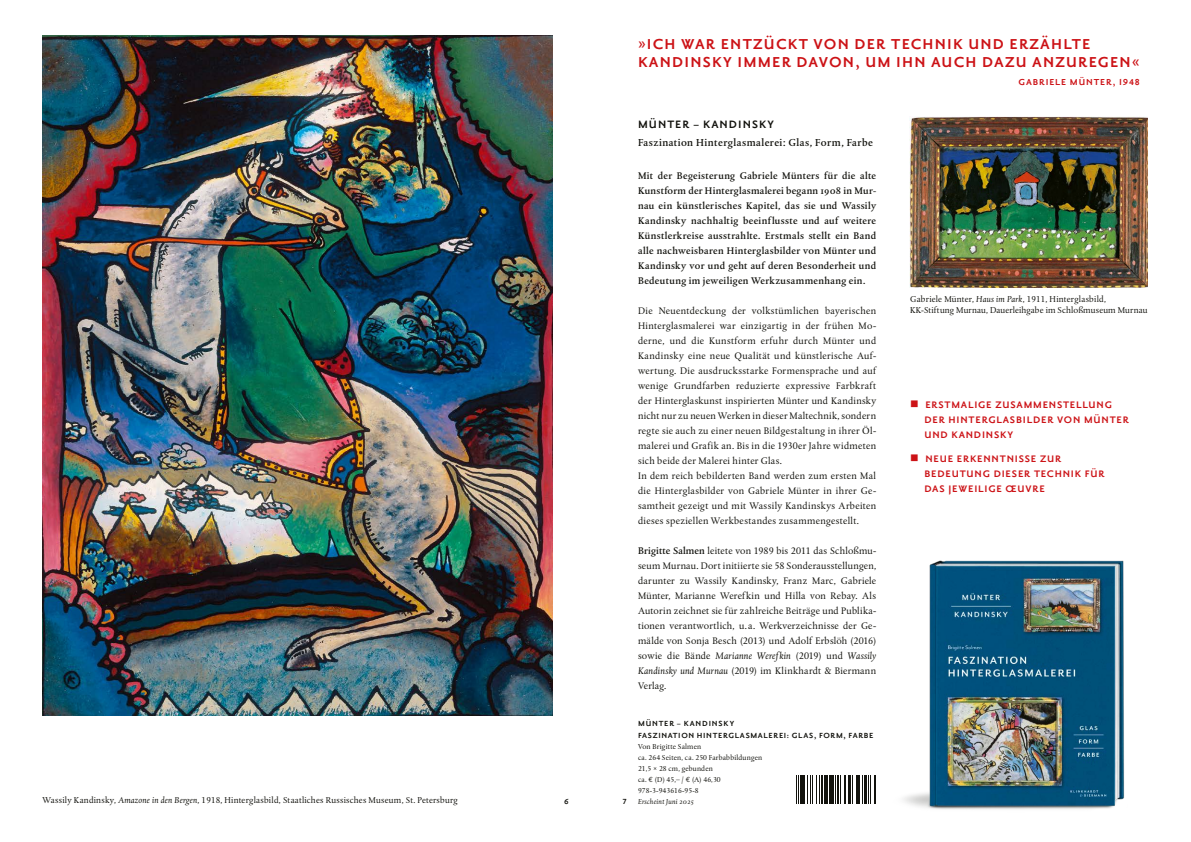
<style>
.page{position:relative;width:1191px;height:842px;background:#fff}
.page>*{position:absolute;margin:0;border:0;box-sizing:border-box;transform-origin:0 0}
.t1{font:700 17.5px/18px "Priori Sans OT";letter-spacing:.07em;color:#cc1216}
.t2{font:700 13px "Priori Sans OT";letter-spacing:.08em;color:#12120d}
.t3{font:700 11.5px/15px "Priori Sans OT";letter-spacing:.07em;color:#cc1216}
.t4{font:500 10.5px "DTL Albertina ST";letter-spacing:.04em;color:#12120d}
.t5{font:700 10.5px "Priori Sans OT";letter-spacing:.09em;color:#cc1216}
.t6{font:10px/15px "DTL Albertina T";letter-spacing:.025em;color:#12120d}
.t7{font:500 10px/15px "DTL Albertina ST";letter-spacing:.03em;color:#12120d;text-align:justify}
.t8{font:italic 10px "DTL Albertina ST";letter-spacing:.02em;color:#12120d}
.t9{font:9px/11px "DTL Albertina T";letter-spacing:.015em;color:#12120d}
.t10{font:700 9px/12px "Priori Sans OT";letter-spacing:.075em;color:#12120d}
.t11{font:7.5px/11px "DTL Albertina T";letter-spacing:.02em;color:#12120d}
.t12{font:italic 7.5px "DTL Albertina ST";letter-spacing:.035em;color:#12120d}
.s1{font-family:"DTL Albertina ST";font-style:italic}
.s2{font-weight:500}
.s3{font-family:"DTL Albertina T";font-style:normal}
.s4{font-family:"Euro Mono"}
</style>
<div class="page">
<img style="left:903px;top:560px;width:221px;height:249px">
<img style="left:909px;top:117px;width:238px;height:170px">
<svg style="left:798px;top:775px;width:1px;height:29px"></svg>
<hr style="left:800px;top:775px;width:2px;height:29px;background:#12120d">
<hr style="left:803px;top:775px;width:2px;height:29px;background:#12120d">
<svg style="left:807px;top:775px;width:34px;height:29px"></svg>
<hr style="left:844px;top:775px;width:2px;height:29px;background:#12120d">
<hr style="left:847px;top:775px;width:2px;height:29px;background:#12120d">
<svg style="left:850px;top:775px;width:3px;height:29px"></svg>
<hr style="left:856px;top:775px;width:2px;height:29px;background:#12120d">
<svg style="left:859px;top:775px;width:17px;height:29px"></svg>
<img style="left:43px;top:35px;width:510px;height:681px">
<p class="t9" style="left:43px;top:795px;width:417px">Wassily Kandinsky, <span class="s1">Amazone in den Bergen</span>, 1918, Hinterglasbild, Staatliches Russisches Museum, St. Petersburg</p>
<h1 class="t1" style="left:638px;top:35px;width:503px">»ICH WAR ENTZÜCKT VON DER TECHNIK UND ERZÄHLTE<br>KANDINSKY IMMER DAVON, UM IHN AUCH DAZU ANZUREGEN«</h1>
<p class="t5" style="left:1018px;top:76px;width:123px">GABRIELE MÜNTER, 1948</p>
<p class="t10" style="left:564px;top:795px;width:6px">6</p>
<p class="t10" style="left:623px;top:795px;width:5px">7</p>
<h2 class="t2" style="left:638px;top:117px;width:137px">MÜNTER – KANDINSKY</h2>
<p class="t4" style="left:638px;top:136px;width:236px">Faszination Hinterglasmalerei: Glas, Form, Farbe</p>
<p class="t7" style="left:638px;top:168px;width:240px">Mit der Begeisterung Gabriele Münters für die alte Kunstform der Hinterglasmalerei begann 1908 in Mur&shy;nau ein künstlerisches Kapitel, das sie und Wassily Kandinsky nachhaltig beeinflusste und auf weitere Künstlerkreise ausstrahlte. Erstmals stellt ein Band alle nachweisbaren Hinterglasbilder von Münter und Kandinsky vor und geht auf deren Besonderheit und Bedeutung im jeweiligen Werkzusammenhang ein.</p>
<p class="t6" style="left:638px;top:303px;width:240px">Die Neuentdeckung der volkstümlichen bayerischen Hinterglasmalerei war einzigartig in der frühen Mo&shy;derne, und die Kunstform erfuhr durch Münter und Kandinsky eine neue Qualität und künstlerische Auf&shy;wertung. Die ausdrucksstarke Formensprache und auf wenige Grundfarben reduzierte expressive Farbkraft der Hinterglaskunst inspirierten Münter und Kandinsky nicht nur zu neuen Werken in dieser Maltechnik, sondern regte sie auch zu einer neuen Bildgestaltung in ihrer Öl&shy;malerei und Grafik an. Bis in die 1930er Jahre widmeten sich beide der Malerei hinter Glas.<br>In dem reich bebilderten Band werden zum ersten Mal die Hinterglasbilder von Gabriele Münter in ihrer Ge&shy;samtheit gezeigt und mit Wassily Kandinskys Arbeiten dieses speziellen Werkbestandes zusammengestellt.</p>
<p class="t6" style="left:638px;top:543px;width:240px;text-align:justify"><span class="s2">Brigitte Salmen</span> leitete von 1989 bis 2011 das Schloßmu&shy;seum Murnau. Dort initiierte sie 58 Sonderausstellungen, darunter zu Wassily Kandinsky, Franz Marc, Gabriele Münter, Marianne Werefkin und Hilla von Rebay. Als Autorin zeichnet sie für zahlreiche Beiträge und Publika&shy;tionen verantwortlich, u. a. Werkverzeichnisse der Ge&shy;mälde von Sonja Besch (2013) und Adolf Erbslöh (2016)</p>
<p class="t8" style="left:638px;top:649px;width:240px"><span class="s3">sowie die Bände</span> Marianne Werefkin <span class="s3">(2019) und</span> Wassily</p>
<p class="t6" style="left:638px;top:663px;width:240px"><span class="s1">Kandinsky und Murnau</span> (2019) im Klinkhardt &amp; Biermann<br>Verlag.</p>
<p class="t10" style="left:638px;top:717px;width:237px">MÜNTER – KANDINSKY<br>FASZINATION HINTERGLASMALEREI: GLAS, FORM, FARBE</p>
<p class="t11" style="left:638px;top:741px;width:126px">Von Brigitte Salmen<br>ca. 264 Seiten, ca. 250 Farbabbildungen<br>21,5 × 28 cm, gebunden<br>ca. <span class="s4">€</span> (D) 45,– / <span class="s4">€</span> (A) 46,30<br>978-3-943616-95-8</p>
<p class="t12" style="left:638px;top:797px;width:57px">Erscheint Juni 2025</p>
<p class="t9" style="left:910px;top:294px;width:239px">Gabriele Münter, <span class="s1">Haus im Park</span>, 1911, Hinterglasbild,<br>KK-Stiftung Murnau, Dauerleihgabe im Schloßmuseum Murnau</p>
<p class="t3" style="left:924px;top:398px;width:206px;text-indent:-14px">■ ERSTMALIGE ZUSAMMENSTELLUNG<br>DER HINTERGLASBILDER VON MÜNTER<br>UND KANDINSKY</p>
<p class="t3" style="left:924px;top:451px;width:182px;text-indent:-14px">■ NEUE ERKENNTNISSE ZUR<br>BEDEUTUNG DIESER TECHNIK FÜR<br>DAS JEWEILIGE ŒUVRE</p>
</div>
